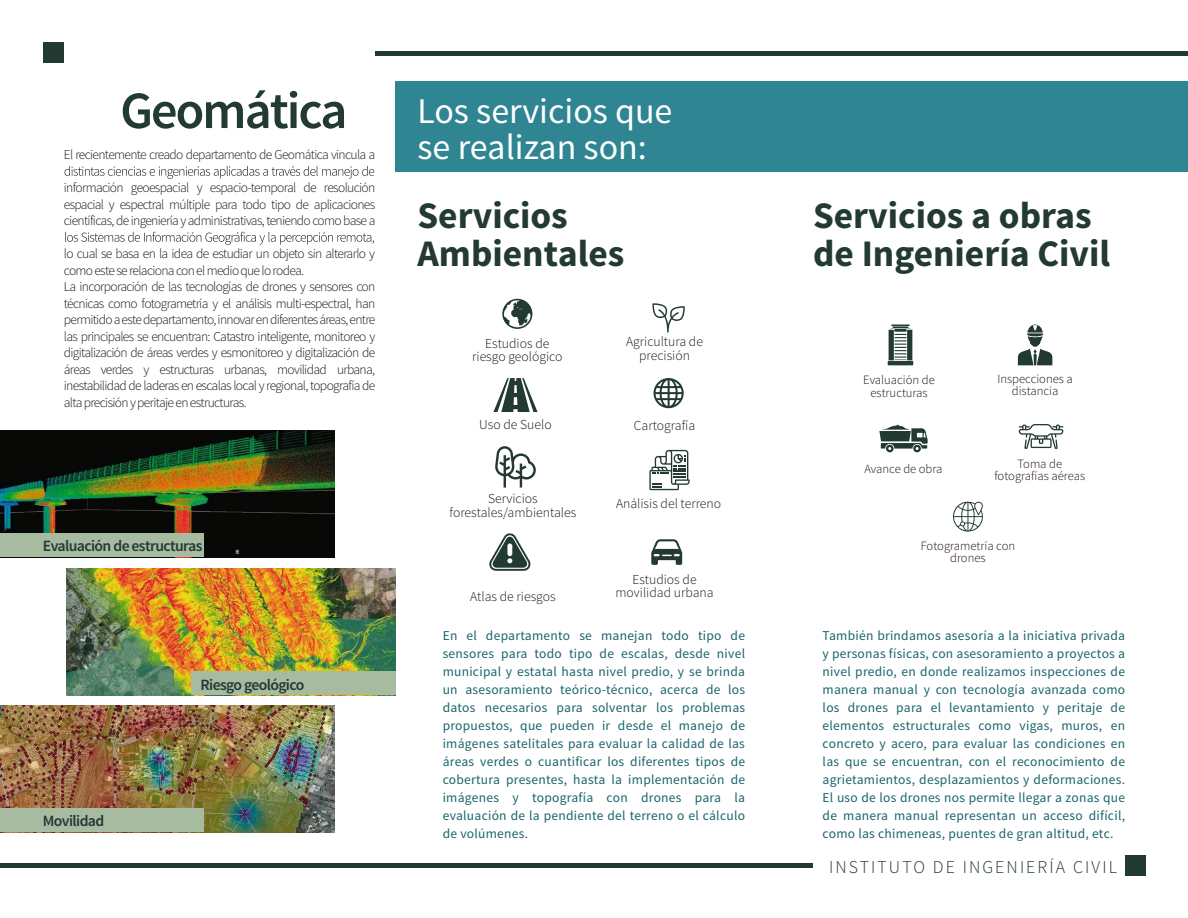
<style>
.page{position:relative;width:1188px;height:918px;background:#fff}
.page>*{position:absolute;margin:0;border:0;box-sizing:border-box;transform-origin:0 0}
.t1{font:600 52.5px "Source Sans Pro";letter-spacing:-.04em;color:#223934}
.t2{font:700 37.5px/37.5px "Source Sans Pro";color:#223934}
.t3{font:36px/36px "Source Sans Pro";color:#fff}
.t4{font:300 18px "Source Sans Pro";letter-spacing:.12em;color:#223934}
.t5{font:600 15.75px "Source Sans Pro";letter-spacing:-.04em;color:#223934}
.t6{font:300 13.65px/13.6px "Source Sans Pro";color:#1e120d;text-align:center}
.t7{font:13.5px/18px "Source Sans Pro";letter-spacing:.02em;color:#1a646a;text-align:justify}
.t8{font:300 13.5px/16.5px "Source Sans Pro";letter-spacing:-.05em;color:#1e120d;text-align:justify}
.t9{font:300 12.6px/12.6px "Source Sans Pro";color:#1e120d;text-align:center}
</style>
<div class="page">
<div style="left:396px;top:81px;width:792px;height:90px;background:#2f8592"></div>
<svg style="left:65px;top:166px;width:309px;height:13px"></svg>
<svg style="left:65px;top:232px;width:309px;height:13px"></svg>
<div style="left:0;top:863px;width:813px;height:5px;background:#223934"></div>
<div style="left:1125px;top:855px;width:21px;height:21px;background:#223934"></div>
<hr style="left:376px;top:51px;width:812px;height:4px;background:#223934">
<div style="left:43px;top:43px;width:21px;height:20px;background:#223934"></div>
<svg style="left:651px;top:539px;width:31px;height:26px"></svg>
<svg style="left:654px;top:378px;width:30px;height:30px"></svg>
<svg style="left:502px;top:299px;width:30px;height:30px"></svg>
<svg style="left:652px;top:303px;width:33px;height:30px"></svg>
<svg style="left:493px;top:378px;width:45px;height:34px"></svg>
<svg style="left:495px;top:446px;width:41px;height:42px"></svg>
<svg style="left:649px;top:450px;width:41px;height:40px"></svg>
<svg style="left:489px;top:533px;width:42px;height:38px"></svg>
<svg style="left:879px;top:425px;width:49px;height:27px"></svg>
<svg style="left:888px;top:325px;width:25px;height:40px"></svg>
<svg style="left:1018px;top:325px;width:34px;height:40px"></svg>
<svg style="left:1019px;top:424px;width:44px;height:25px"></svg>
<svg style="left:953px;top:501px;width:30px;height:31px"></svg>
<img style="left:67px;top:569px;width:329px;height:126px">
<img style="left:0;top:706px;width:335px;height:126px">
<img style="left:0;top:431px;width:335px;height:126px">
<div style="left:0;top:533px;width:204px;height:24px;background:#a7bba0"></div>
<div style="left:192px;top:672px;width:204px;height:23px;background:#a7bba0"></div>
<div style="left:0;top:808px;width:204px;height:24px;background:#a7bba0"></div>
<h1 class="t1" style="left:120px;top:77px;width:229px">Geomática</h1>
<h3 class="t3" style="left:417px;top:94px;width:256px">Los servicios que se realizan son:</h3>
<p class="t8" style="left:64px;top:147px;width:313px">El recientemente creado departamento de Geomática vincula a</p>
<p class="t8" style="left:64px;top:180px;width:313px">información geoespacial y espacio-temporal de resolución espacial y espectral múltiple para todo tipo de aplicaciones científicas, de ingeniería y administrativas, teniendo como base a</p>
<p class="t8" style="left:64px;top:246px;width:313px;text-align:left">lo cual se basa en la idea de estudiar un objeto sin alterarlo y como este se relaciona con el medio que lo rodea.<br>La incorporación de las tecnologías de drones y sensores con técnicas como fotogrametría y el análisis multi-espectral, han permitidoaestedepartamento,innovarendiferentesáreas,entre las principales se encuentran: Catastro inteligente, monitoreo y digitalización de áreas verdes y esmonitoreo y digitalización de áreas verdes y estructuras urbanas, movilidad urbana, inestabilidad de laderas en escalas local y regional, topografía de alta precisión y peritaje en estructuras.</p>
<h2 class="t2" style="left:417px;top:198px;width:208px">Servicios<br>Ambientales</h2>
<p class="t6" style="left:472px;top:336px;width:92px">Estudios de riesgo geológico</p>
<p class="t6" style="left:626px;top:335px;width:78px">Agricultura de precisión</p>
<p class="t6" style="left:479px;top:418px;width:74px">Uso de Suelo</p>
<p class="t6" style="left:634px;top:418px;width:63px">Cartografía</p>
<p class="t5" style="left:43px;top:536px;width:161px">Evaluación de estructuras</p>
<p class="t5" style="left:43px;top:811px;width:63px">Movilidad</p>
<p class="t5" style="left:200px;top:675px;width:105px">Riesgo geológico</p>
<p class="t6" style="left:450px;top:492px;width:128px">Servicios forestales/ambientales</p>
<p class="t6" style="left:616px;top:496px;width:107px">Análisis del terreno</p>
<p class="t6" style="left:470px;top:590px;width:87px">Atlas de riesgos</p>
<p class="t6" style="left:615px;top:572px;width:100px">Estudios de movilidad urbana</p>
<p class="t7" style="left:443px;top:626px;width:304px">En el departamento se manejan todo tipo de sensores para todo tipo de escalas, desde nivel municipal y estatal hasta nivel predio, y se brinda un asesoramiento teórico-técnico, acerca de los datos necesarios para solventar los problemas propuestos, que pueden ir desde el manejo de imágenes satelitales para evaluar la calidad de las áreas verdes o cuantificar los diferentes tipos de cobertura presentes, hasta la implementación de imágenes y topografía con drones para la evaluación de la pendiente del terreno o el cálculo de volúmenes.</p>
<h2 class="t2" style="left:813px;top:198px;width:299px">Servicios a obras de Ingeniería Civil</h2>
<p class="t9" style="left:863px;top:374px;width:73px">Evaluación de estructuras</p>
<p class="t9" style="left:997px;top:372px;width:77px">Inspecciones a distancia</p>
<p class="t9" style="left:864px;top:463px;width:80px">Avance de obra</p>
<p class="t9" style="left:994px;top:457px;width:92px">Toma de fotografías aéreas</p>
<p class="t9" style="left:921px;top:539px;width:96px">Fotogrametría con drones</p>
<p class="t7" style="left:823px;top:626px;width:304px">También brindamos asesoría a la iniciativa privada y personas físicas, con asesoramiento a proyectos a nivel predio, en donde realizamos inspecciones de manera manual y con tecnología avanzada como los drones para el levantamiento y peritaje de elementos estructurales como vigas, muros, en concreto y acero, para evaluar las condiciones en las que se encuentran, con el reconocimiento de agrietamientos, desplazamientos y deformaciones.<br>El uso de los drones nos permite llegar a zonas que de manera manual representan un acceso difícil, como las chimeneas, puentes de gran altitud, etc.</p>
<h3 class="t4" style="left:829px;top:856px;width:289px">INSTITUTO DE INGENIERÍA CIVIL</h3>
</div>
